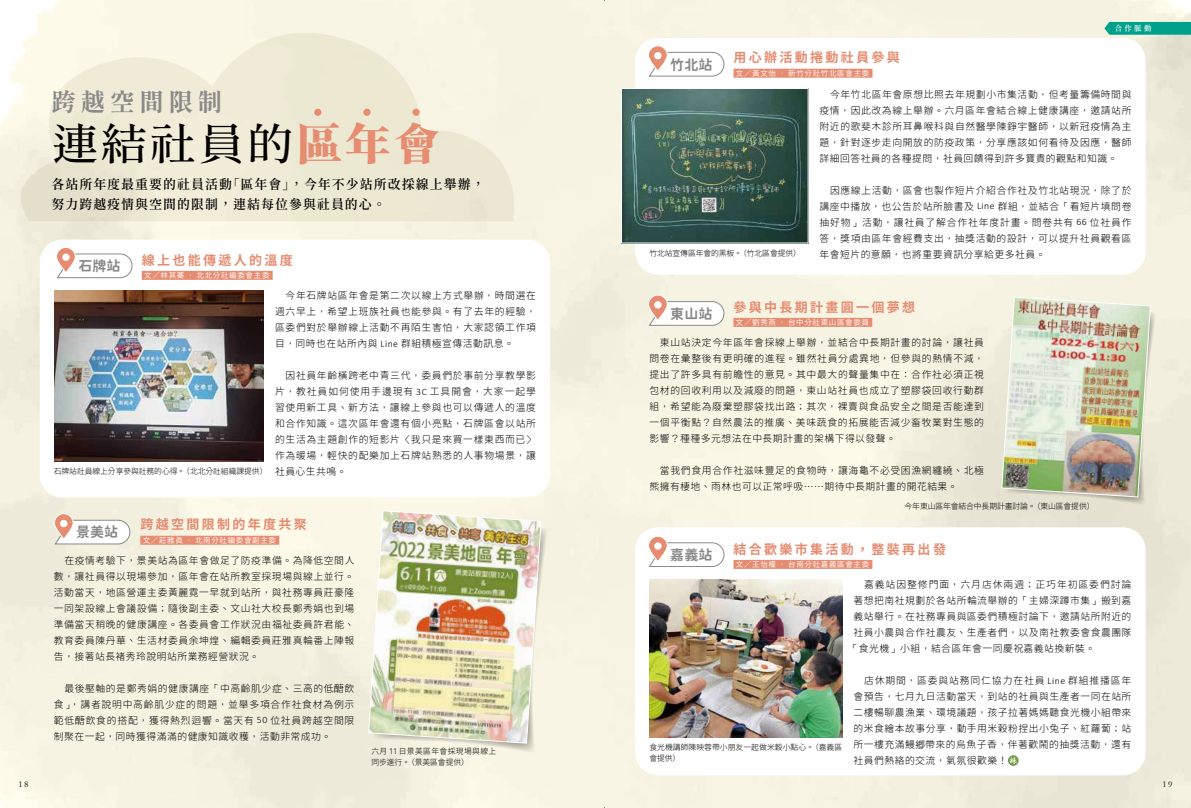
<style>
.page{position:relative;width:1191px;height:808px;background:#fff}
.page>*{position:absolute;margin:0;border:0;box-sizing:border-box;transform-origin:0 0}
.t1{font:43.3px "Gen Ryu Min TW M";letter-spacing:.025em;color:#000;scale:1.1 1}
.t2{font:24.4px "Gen Ryu Min TW B";letter-spacing:.2em;color:#898989}
.t3{font:14px "Gen Sen Rounded TW B";color:#898989}
.t4{font:13px "Gen Yo Gothic TW B";letter-spacing:.18em;color:#e58c71}
.t5{font:600 13px/20px "Gen Ryu Min TW";letter-spacing:.075em;color:#000}
.t6{font:300 9.8px/16px "Gen Jyuu Gothic";letter-spacing:.055em;color:#000;text-align:justify}
.t7{font:300 9.8px "Gen Jyuu Gothic";letter-spacing:.1em;color:#000}
.t8{font:9px "ST Kaiti";color:#000}
.t9{font:7.8px/11px "Gen Yo Gothic TW L";letter-spacing:-.01em;color:#000}
.t10{font:7.8px/11px "Gen Yo Gothic TW L";letter-spacing:.04em;color:#000}
.t11{font:7.5px "Gen Yo Gothic TW N";letter-spacing:.09em;color:#fff}
.t12{font:600 7.5px "Gen Ryu Min TW";color:#fff}
.s1{font-family:"Gen Ryu Min TW H";color:#e58c71}
.s2{font-family:"DF Yuan Std W3";font-weight:400}
.s3{font-family:"Calibri"}
.s4{font-family:"Gen Jyuu Gothic";font-weight:300;font-size:9.8px}
.s5{font-family:"DF Yuan Std W3";font-size:9.8px}
.s6{font-family:"Adobe Ming Std"}
.s7{font-family:"DF Yuan Std W3";font-weight:400;font-size:9.5px}
</style>
<div class="page">
<img style="left:623px;top:90px;width:183px;height:151px">
<div style="left:621px;top:88px;width:187px;height:155px;border:1px solid #fff"></div>
<svg style="left:1008px;top:755px;width:10px;height:11px"></svg>
<img style="left:649px;top:580px;width:193px;height:157px">
<div style="left:733px;top:69px;width:139px;height:9px;background:#e58c71"></div>
<div style="left:733px;top:560px;width:139px;height:9px;background:#e58c71"></div>
<div style="left:733px;top:318px;width:139px;height:9px;background:#e58c71"></div>
<svg style="left:647px;top:300px;width:78px;height:26px"></svg>
<svg style="left:648px;top:295px;width:19px;height:25px"></svg>
<div style="left:648px;top:295px;width:20px;height:26px;border:1px solid #fff;border-radius:9px"></div>
<div style="left:654px;top:301px;width:7px;height:8px;background:#fff;border-radius:50%"></div>
<svg style="left:648px;top:542px;width:77px;height:25px"></svg>
<svg style="left:648px;top:536px;width:19px;height:25px"></svg>
<div style="left:648px;top:536px;width:20px;height:26px;border:1px solid #fff;border-radius:9px"></div>
<div style="left:654px;top:542px;width:7px;height:8px;background:#fff;border-radius:50%"></div>
<svg style="left:648px;top:51px;width:77px;height:26px"></svg>
<svg style="left:648px;top:46px;width:19px;height:25px"></svg>
<div style="left:648px;top:45px;width:20px;height:26px;border:1px solid #fff;border-radius:9px"></div>
<div style="left:654px;top:52px;width:7px;height:7px;background:#fff;border-radius:50%"></div>
<img style="left:1001px;top:296px;width:156px;height:210px">
<svg style="left:1104px;top:22px;width:87px;height:13px"></svg>
<svg style="left:20px;top:32px;width:495px;height:189px;background:#efecd8"></svg>
<img style="left:54px;top:291px;width:210px;height:170px">
<div style="left:140px;top:536px;width:139px;height:9px;background:#e58c71"></div>
<svg style="left:54px;top:519px;width:77px;height:26px"></svg>
<svg style="left:54px;top:514px;width:19px;height:25px"></svg>
<div style="left:54px;top:513px;width:20px;height:26px;border:1px solid #fff;border-radius:9px"></div>
<div style="left:60px;top:520px;width:7px;height:7px;background:#fff;border-radius:50%"></div>
<div style="left:142px;top:271px;width:131px;height:9px;background:#e58c71"></div>
<svg style="left:57px;top:253px;width:76px;height:26px"></svg>
<svg style="left:57px;top:247px;width:18px;height:26px"></svg>
<div style="left:56px;top:247px;width:20px;height:26px;border:1px solid #fff;border-radius:9px"></div>
<div style="left:62px;top:254px;width:8px;height:7px;background:#fff;border-radius:50%"></div>
<div style="left:314px;top:109px;width:7px;height:7px;background:#e58c71;border-radius:50%"></div>
<div style="left:363px;top:109px;width:7px;height:7px;background:#e58c71;border-radius:50%"></div>
<div style="left:412px;top:109px;width:8px;height:7px;background:#e58c71;border-radius:50%"></div>
<svg style="left:371px;top:527px;width:178px;height:227px;background:#f2f0df"></svg>
<img style="left:367px;top:510px;width:175px;height:234px">
<p class="t8" style="left:18px;top:778px;width:11px">18</p>
<h2 class="t2" style="left:51px;top:88px;width:172px">跨越空間限制</h2>
<h1 class="t1" style="left:51px;top:120px;width:355px">連結社員的<span class="s1">區年會</span></h1>
<h3 class="t5" style="left:51px;top:174px;width:435px">各站所年度最重要的社員活動「區年會」，今年不少站所改採線上舉辦，努力跨越疫情與空間的限制，連結每位參與社員的心。</h3>
<h3 class="t3" style="left:78px;top:258px;width:43px">石牌站</h3>
<h3 class="t4" style="left:142px;top:252px;width:153px">線上也能傳遞人的溫度</h3>
<p class="t11" style="left:144px;top:271px;width:127px">文／林其蓁 ‧ 北北分社編委會主委</p>
<p class="t6" style="left:275px;top:287px;width:262px;text-indent:10px">今年石牌站區年會是第二次以線上方式舉辦<span class="s2">，</span>時間選在週六早上<span class="s2">，</span>希望上班族社員也能參與<span class="s2">。</span>有了去年的經驗<span class="s2">，</span>區委們對於舉辦線上活動不再陌生害怕<span class="s2">，</span>大家認領工作項目<span class="s2">，</span>同時也在站所內與 <span class="s3">Line</span> 群組積極宣傳活動訊息<span class="s2">。</span></p>
<p class="t6" style="left:275px;top:367px;width:262px;text-indent:10px">因社員年齡橫跨老中青三代<span class="s2">，</span>委員們於事前分享教學影片<span class="s2">，</span>教社員如何使用手邊現有 <span class="s3">3C</span> 工具開會<span class="s2">，</span>大家一起學習使用新工具<span class="s2">、</span>新方法<span class="s2">，</span>讓線上參與也可以傳遞人的溫度和合作知識<span class="s2">。</span>這次區年會還有個小亮點<span class="s2">，</span>石牌區會以站所的生活為主題創作的短影片<span class="s2">〈</span>我只是來買一樣東西而已<span class="s2">〉</span>作為暖場<span class="s2">，</span>輕快的配樂加上石牌站熟悉的人事物場景<span class="s2">，</span>讓</p>
<p class="t9" style="left:54px;top:466px;width:294px">石牌站社員線上分享參與社務的心得。（北北分社組織課提供） <span class="s4">社員心生共鳴</span><span class="s5">。</span></p>
<h3 class="t3" style="left:76px;top:524px;width:43px">景美站</h3>
<h3 class="t4" style="left:140px;top:517px;width:168px">跨越空間限制的年度共聚</h3>
<p class="t11" style="left:143px;top:536px;width:135px">文／莊雅真 ‧ 北南分社編委會副主委</p>
<p class="t6" style="left:54px;top:552px;width:302px;text-indent:10px">在疫情考驗下<span class="s2">，</span>景美站為區年會做足了防疫準備<span class="s2">。</span>為降低空間人數<span class="s2">，</span>讓社員得以現場參加<span class="s2">，</span>區年會在站所教室採現場與線上並行<span class="s2">。</span>活動當天<span class="s2">，</span>地區營運主委黃麗霓一早就到站所<span class="s2">，</span>與社務專員莊豪隆一同架設線上會議設備<span class="s2">；</span>隨後副主委<span class="s2">、</span>文山社大校長鄭秀娟也到場準備當天稍晚的健康講座<span class="s2">。</span>各委員會工作狀況由福祉委員許君能<span class="s2">、</span>教育委員陳丹華<span class="s2">、</span>生活材委員余坤煌<span class="s2">、</span>編輯委員莊雅真輪番上陣報告<span class="s2">，</span>接著站長褚秀玲說明站所業務經營狀況<span class="s2">。</span></p>
<p class="t6" style="left:54px;top:680px;width:302px;text-indent:10px">最後壓軸的是鄭秀娟的健康講座<span class="s2">「</span>中高齡肌少症<span class="s2">、</span>三高的低<span class="s6">醣</span>飲食<span class="s2">」，</span>講者說明中高齡肌少症的問題<span class="s2">，</span>並舉多項合作社食材為例示範低<span class="s6">醣</span>飲食的搭配<span class="s2">，</span>獲得熱烈迴響<span class="s2">。</span>當天有 <span class="s3">50</span> 位社員跨越空間限制聚在一起<span class="s2">，</span>同時獲得滿滿的健康知識收穫<span class="s2">，</span>活動非常成功<span class="s2">。</span></p>
<p class="t10" style="left:371px;top:746px;width:126px">六月 11 日景美區年會採現場與線上同步進行。（景美區會提供）</p>
<h3 class="t3" style="left:670px;top:57px;width:43px">竹北站</h3>
<h3 class="t4" style="left:733px;top:50px;width:168px">用心辦活動捲動社員參與</h3>
<p class="t11" style="left:736px;top:69px;width:135px">文／黃文怡 ‧ 新竹分社竹北區會主委</p>
<p class="t12" style="left:1114px;top:24px;width:38px">合作脈動</p>
<p class="t6" style="left:819px;top:86px;width:313px;text-indent:10px">今年竹北區年會原想比照去年規劃小市集活動<span class="s2">，</span>但考量籌備時間與疫情<span class="s2">，</span>因此改為線上舉辦<span class="s2">。</span>六月區年會結合線上健康講座<span class="s2">，</span>邀請站所附近的歌斐木診所耳鼻喉科與自然醫學陳錚宇醫師<span class="s2">，</span>以新冠疫情為主題<span class="s2">，</span>針對逐步走向開放的防疫政策<span class="s2">，</span>分享應該如何看待及因應<span class="s2">，</span>醫師詳細回答社員的各種提問<span class="s2">，</span>社員回饋得到許多寶貴的觀點和知識<span class="s2">。</span></p>
<p class="t6" style="left:819px;top:182px;width:313px;text-indent:10px">因應線上活動<span class="s2">，</span>區會也製作短片介紹合作社及竹北站現況<span class="s2">，</span>除了於講座中播放<span class="s2">，</span>也公告於站所臉書及 <span class="s3">Line</span> 群組<span class="s2">，</span>並結合<span class="s2">「</span>看短片填問卷抽好物<span class="s2">」</span>活動<span class="s2">，</span>讓社員了解合作社年度計畫<span class="s2">。</span>問卷共有 <span class="s3">66</span> 位社員作答<span class="s2">，</span>獎項由區年會經費支出<span class="s2">，</span>抽獎活動的設計<span class="s2">，</span>可以提升社員觀看區</p>
<p class="t9" style="left:649px;top:247px;width:153px">竹北站宣傳區年會的黑板。（竹北區會提供）</p>
<p class="t6" style="left:819px;top:246px;width:227px">年會短片的意願<span class="s2">，</span>也將重要資訊分享給更多社員<span class="s2">。</span></p>
<h3 class="t3" style="left:670px;top:306px;width:43px">東山站</h3>
<h3 class="t4" style="left:733px;top:299px;width:183px">參與中長期計畫圓一個夢想</h3>
<p class="t11" style="left:736px;top:318px;width:135px">文／劉秀燕 ‧ 台中分社東山區會委員</p>
<p class="t6" style="left:649px;top:334px;width:336px;text-indent:10px">東山站決定今年區年會採線上舉辦<span class="s2">，</span>並結合中長期計畫的討論<span class="s2">，</span>讓社員問卷在彙整後有更明確的進程<span class="s2">。</span>雖然社員分處異地<span class="s2">，</span>但參與的熱情不減<span class="s2">，</span>提出了許多具有前瞻性的意見<span class="s2">。</span>其中最大的聲量集中在<span class="s2">：</span>合作社必須正視包材的回收利用以及減廢的問題<span class="s2">，</span>東山站社員也成立了塑膠袋回收行動群組<span class="s2">，</span>希望能為廢棄塑膠袋找出路<span class="s2">；</span>其次<span class="s2">，</span>裸賣與食品安全之間是否能達到一個平衡點<span class="s2">？</span>自然農法的推廣<span class="s2">、</span>美味蔬食的拓展能否減少畜牧業對生態的影響<span class="s2">？</span>種種多元想法在中長期計畫的架構下得以發聲<span class="s2">。</span></p>
<p class="t6" style="left:649px;top:462px;width:336px;text-indent:10px">當我們食用合作社滋味豐足的食物時<span class="s2">，</span>讓海龜不必受困漁網纏繞<span class="s2">、</span>北極熊擁有棲地<span class="s2">、</span>雨林也可以正常呼吸<span class="s2">……</span>期待中長期計畫的開花結果<span class="s2">。</span></p>
<h3 class="t3" style="left:670px;top:547px;width:43px">嘉義站</h3>
<p class="t9" style="left:904px;top:501px;width:191px">今年東山區年會結合中長期計畫討論。（東山區會提供）</p>
<h3 class="t4" style="left:733px;top:541px;width:214px">結合歡樂市集活動，整裝再出發</h3>
<p class="t11" style="left:736px;top:560px;width:135px">文／王怡權 ‧ 台南分社嘉義區會主委</p>
<p class="t9" style="left:649px;top:741px;width:194px">食光機講師陳映蓉帶小朋友一起做米穀小點心。（嘉義區會提供）</p>
<p class="t7" style="left:864px;top:577px;width:269px">嘉義站因整修門面<span class="s2">，</span>六月店休兩週<span class="s2">；</span>正巧年初區委們討論</p>
<p class="t6" style="left:853px;top:592px;width:279px">著想把南社規劃於各站所輪流舉辦的<span class="s2">「</span>主婦深蹲市集<span class="s2">」</span>搬到嘉</p>
<p class="t6" style="left:853px;top:608px;width:279px">義站舉行<span class="s2">。</span>在社務專員與區委們積極討論下<span class="s2">，</span>邀請站所附近的</p>
<p class="t6" style="left:853px;top:624px;width:279px">社員小農與合作社農友<span class="s2">、</span>生產者們<span class="s2">，</span>以及南社教委會食農團隊</p>
<p class="t6" style="left:848px;top:640px;width:248px"><span class="s2">「</span>食光機<span class="s2">」</span>小組<span class="s2">，</span>結合區年會一同慶祝嘉義站換新裝<span class="s2">。</span></p>
<p class="t6" style="left:853px;top:672px;width:279px;text-indent:10px">店休期間<span class="s2">，</span>區委與站務同仁協力在社員 <span class="s3">Line</span> 群組推播區年會預告<span class="s2">，</span>七月九日活動當天<span class="s2">，</span>到站的社員與生產者一同在站所二樓暢聊農漁業<span class="s2">、</span>環境議題<span class="s2">，</span>孩子拉著媽媽聽食光機小組帶來的米食繪本故事分享<span class="s2">，</span>動手用米穀粉捏出小兔子<span class="s2">、</span>紅蘿蔔<span class="s2">；</span>站所一樓充滿鰻<span class="s7">鄉</span>帶來的烏魚子香<span class="s2">，</span>伴著歡鬧的抽獎活動<span class="s2">，</span>還有社員們熱絡的交流<span class="s2">，</span>氣氛很歡樂<span class="s2">！</span></p>
<p class="t8" style="left:1162px;top:778px;width:11px">19</p>
</div>
